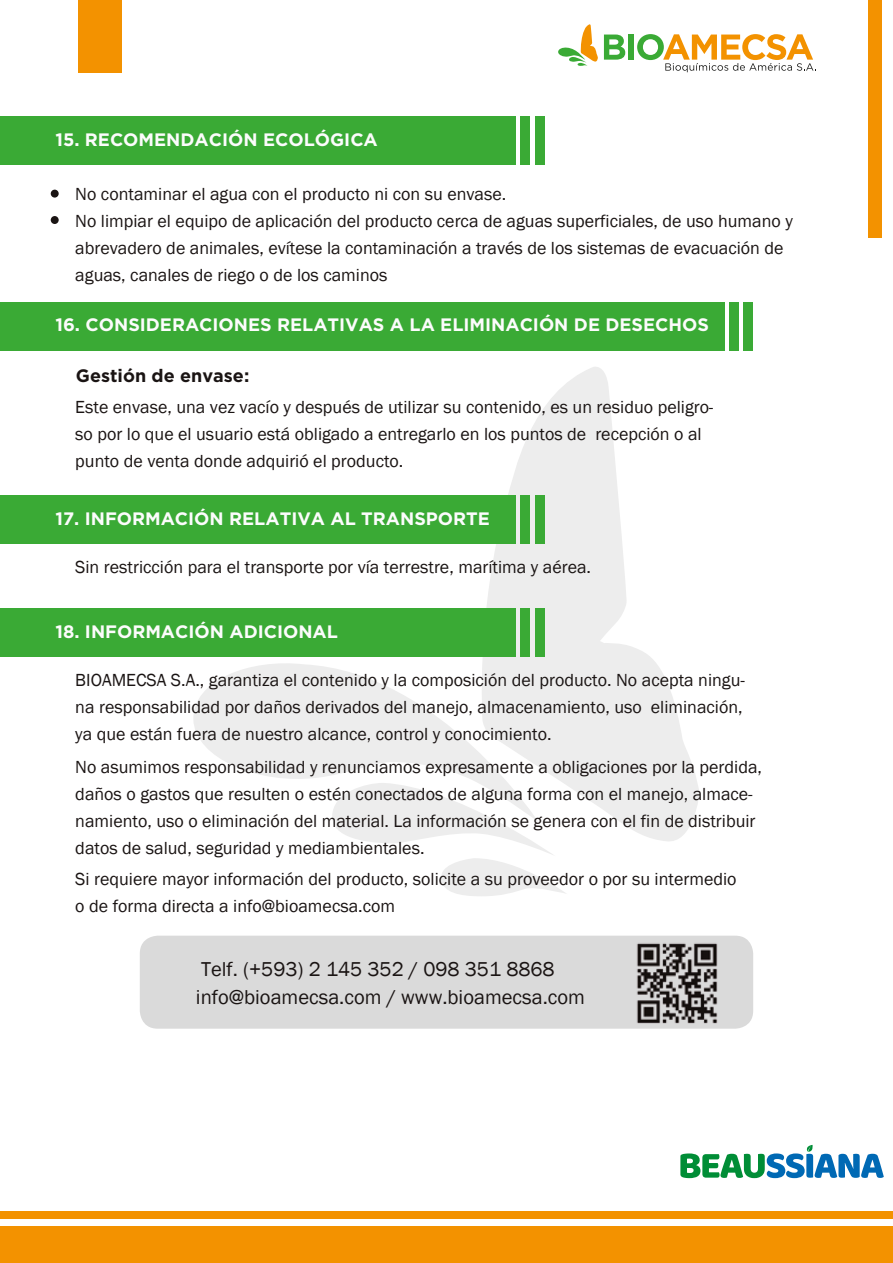
<style>
.page{position:relative;width:893px;height:1263px;background:#fff}
.page>*{position:absolute;margin:0;border:0;box-sizing:border-box;transform-origin:0 0}
.t1{font:20.7px/28.2px "Franklin Gothic";color:#1a1413}
.t2{font:18px/27px "Franklin Gothic";color:#1a1413}
.t3{font:700 18px "Gotham";color:#fcfcfc}
.t4{font:700 18px "Gotham";color:#1a1413}
</style>
<div class="page">
<svg style="left:483px;top:367px;width:217px;height:474px;fill:#ededed"></svg>
<svg style="left:193px;top:658px;width:346px;height:125px;fill:#ededed"></svg>
<svg style="left:332px;top:783px;width:235px;height:113px"></svg>
<div style="left:868px;top:0;width:14px;height:238px;background:#f39200"></div>
<svg style="left:604px;top:35px;width:21px;height:25px"></svg>
<div style="left:628px;top:35px;width:6px;height:25px;background:#3aaa35"></div>
<svg style="left:637px;top:34px;width:179px;height:38px"></svg>
<svg style="left:558px;top:24px;width:40px;height:42px"></svg>
<div style="left:0;top:1212px;width:893px;height:7px;background:#f39200"></div>
<div style="left:0;top:1226px;width:893px;height:36px;background:#f39200"></div>
<div style="left:78px;top:0;width:44px;height:72px;background:#f39200"></div>
<div style="left:0;top:608px;width:516px;height:49px;background:#3aaa35"></div>
<div style="left:520px;top:608px;width:10px;height:49px;background:#3aaa35"></div>
<div style="left:535px;top:608px;width:10px;height:49px;background:#3aaa35"></div>
<div style="left:140px;top:936px;width:613px;height:93px;background:#dadada;border-radius:18px"></div>
<img style="left:626px;top:935px;width:103px;height:94px">
<div style="left:0;top:495px;width:516px;height:49px;background:#3aaa35"></div>
<div style="left:520px;top:495px;width:10px;height:49px;background:#3aaa35"></div>
<div style="left:535px;top:495px;width:10px;height:49px;background:#3aaa35"></div>
<div style="left:0;top:302px;width:724px;height:48px;background:#3aaa35"></div>
<div style="left:729px;top:302px;width:10px;height:48px;background:#3aaa35"></div>
<div style="left:743px;top:302px;width:10px;height:48px;background:#3aaa35"></div>
<div style="left:51px;top:216px;width:8px;height:8px;background:#1a1413;border-radius:50%"></div>
<div style="left:51px;top:190px;width:8px;height:8px;background:#1a1413;border-radius:50%"></div>
<div style="left:0;top:116px;width:516px;height:49px;background:#3aaa35"></div>
<div style="left:520px;top:116px;width:10px;height:49px;background:#3aaa35"></div>
<div style="left:535px;top:116px;width:10px;height:49px;background:#3aaa35"></div>
<svg style="left:680px;top:1145px;width:204px;height:33px"></svg>
<p class="t3" style="left:55px;top:127px;width:324px">15. RECOMENDACIÓN ECOLÓGICA</p>
<p class="t2" style="left:75px;top:181px;width:719px">No contaminar el agua con el producto ni con su envase.<br>No limpiar el equipo de aplicación del producto cerca de aguas superficiales, de uso humano y abrevadero de animales, evítese la contaminación a través de los sistemas de evacuación de aguas, canales de riego o de los caminos</p>
<p class="t3" style="left:55px;top:313px;width:655px">16. CONSIDERACIONES RELATIVAS A LA ELIMINACIÓN DE DESECHOS</p>
<p class="t4" style="left:76px;top:363px;width:175px">Gestión de envase:</p>
<p class="t2" style="left:75px;top:394px;width:640px">Este envase, una vez vacío y después de utilizar su contenido, es un residuo peligro&shy;so por lo que el usuario está obligado a entregarlo en los puntos de recepción o al punto de venta donde adquirió el producto.</p>
<p class="t3" style="left:55px;top:506px;width:436px">17. INFORMACIÓN RELATIVA AL TRANSPORTE</p>
<p class="t2" style="left:75px;top:553px;width:517px">Sin restricción para el transporte por vía terrestre, marítima y aérea.</p>
<p class="t3" style="left:55px;top:619px;width:284px">18. INFORMACIÓN ADICIONAL</p>
<p class="t2" style="left:75px;top:667px;width:671px">BIOAMECSA S.A., garantiza el contenido y la composición del producto. No acepta ningu&shy;na responsabilidad por daños derivados del manejo, almacenamiento, uso eliminación, ya que están fuera de nuestro alcance, control y conocimiento.</p>
<p class="t2" style="left:75px;top:754px;width:688px">No asumimos responsabilidad y renunciamos expresamente a obligaciones por la perdida, daños o gastos que resulten o estén conectados de alguna forma con el manejo, almace&shy;namiento, uso o eliminación del material. La información se genera con el fin de distribuir datos de salud, seguridad y mediambientales.</p>
<p class="t2" style="left:75px;top:866px;width:663px">Si requiere mayor información del producto, solicite a su proveedor o por su intermedio o de forma directa a info@bioamecsa.com</p>
<p class="t1" style="left:196px;top:956px;width:390px">Telf. (+593) 2 145 352 / 098 351 8868 info@bioamecsa.com / www.bioamecsa.com</p>
</div>
